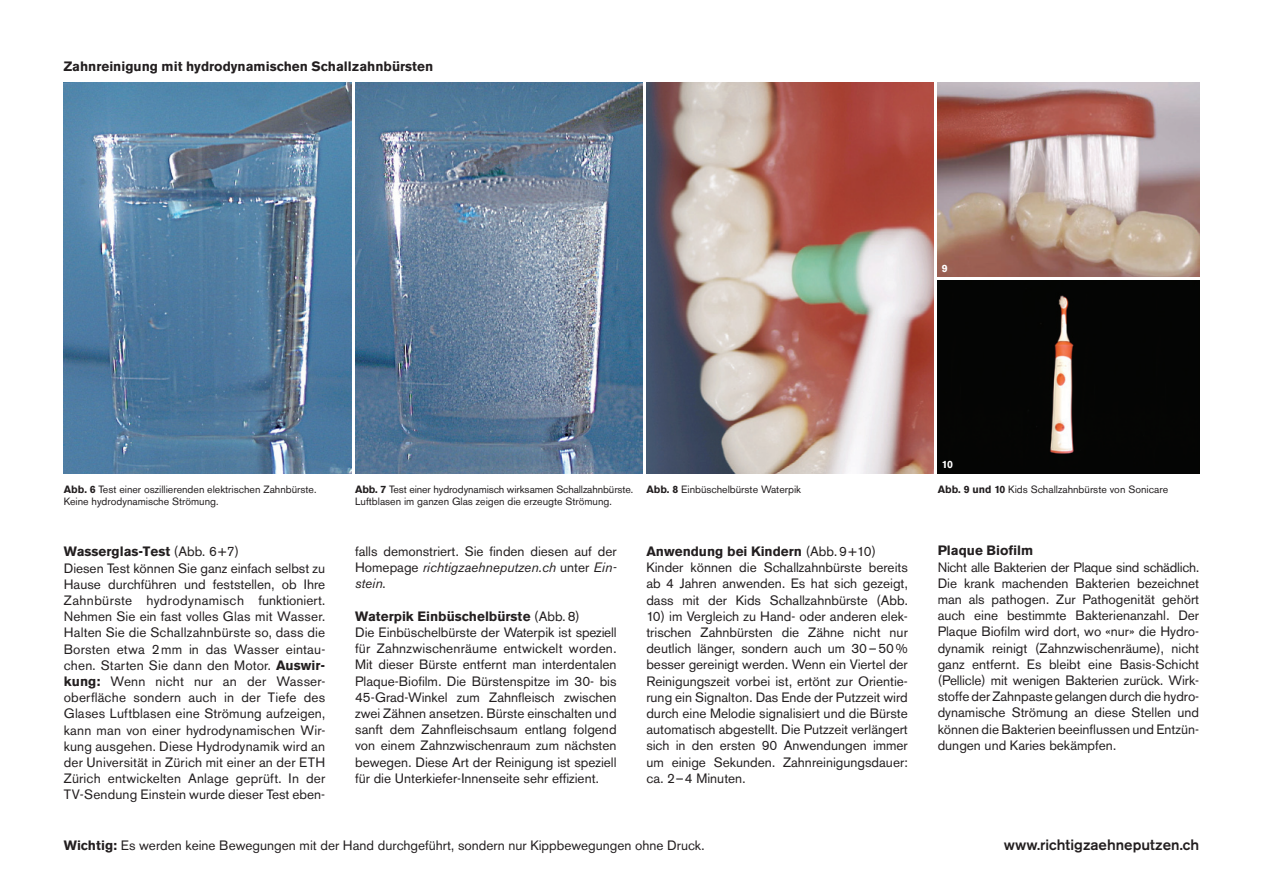
<style>
.page{position:relative;width:1263px;height:893px;background:#fff}
.page>*{position:absolute;margin:0;border:0;box-sizing:border-box;transform-origin:0 0}
.t1{font:500 15px "Akzidenz Grotesk BQ";color:#231f20}
.t2{font:13.5px/16.2px "Akzidenz Grotesk BQ";color:#231f20;text-align:justify}
.t3{font:700 13.5px "Akzidenz Grotesk BQ";color:#231f20}
.t4{font:10.5px/12.6px "Akzidenz Grotesk BQ";color:#231f20}
.t5{font:700 10.5px "Akzidenz Grotesk BQ";color:#fff}
.s1{font-weight:700}
.s2{font-style:italic}
</style>
<div class="page">
<img style="left:646px;top:83px;width:288px;height:390px">
<img style="left:355px;top:83px;width:287px;height:390px">
<img style="left:64px;top:83px;width:287px;height:390px">
<div style="left:938px;top:280px;width:261px;height:193px;background:#040504"></div>
<img style="left:938px;top:83px;width:261px;height:194px">
<p class="t3" style="left:64px;top:59px;width:371px">Zahnreinigung mit hydrodynamischen Schallzahnbürsten</p>
<p class="t5" style="left:942px;top:263px;width:7px">9</p>
<p class="t4" style="left:64px;top:483px;width:254px"><span class="s1">Abb. 6</span> Test einer oszillierenden elektrischen Zahnbürste.<br>Keine hydrodynamische Strömung.</p>
<p class="t4" style="left:355px;top:483px;width:280px"><span class="s1">Abb. 7</span> Test einer hydrodynamisch wirksamen Schallzahnbürste.<br>Luftblasen im ganzen Glas zeigen die erzeugte Strömung.</p>
<p class="t4" style="left:646px;top:483px;width:156px"><span class="s1">Abb. 8</span> Einbüschelbürste Waterpik</p>
<p class="t2" style="left:64px;top:544px;width:263px;text-align:left"><span class="s1">Wasserglas-Test</span> (Abb. 6+7)<br>Diesen Test können Sie ganz einfach selbst zu Hause durchführen und feststellen, ob Ihre Zahnbürste hydrodynamisch funktioniert.<br>Nehmen Sie ein fast volles Glas mit Wasser.<br>Halten Sie die Schallzahnbürste so, dass die Borsten etwa 2mm in das Wasser eintau&shy;chen. Starten Sie dann den Motor. <span class="s1">Auswir&shy;kung:</span> Wenn nicht nur an der Wasser&shy;oberfläche sondern auch in der Tiefe des Glases Luftblasen eine Strömung aufzeigen, kann man von einer hydrodynamischen Wir&shy;kung ausgehen. Diese Hydrodynamik wird an der Universität in Zürich mit einer an der ETH Zürich entwickelten Anlage geprüft. In der TV-Sendung Einstein wurde dieser Test eben-</p>
<p class="t2" style="left:355px;top:543px;width:263px">falls demonstriert. Sie finden diesen auf der Homepage <span class="s2">richtigzaehneputzen.ch</span> unter <span class="s2">Ein&shy;stein</span>.</p>
<p class="t2" style="left:355px;top:608px;width:263px;text-align:left"><span class="s1">Waterpik Einbüschelbürste</span> (Abb. 8)<br>Die Einbüschelbürste der Waterpik ist speziell für Zahnzwischenräume entwickelt worden.<br>Mit dieser Bürste entfernt man interdentalen Plaque-Biofilm. Die Bürstenspitze im 30- bis 45-Grad-Winkel zum Zahnfleisch zwischen zwei Zähnen ansetzen. Bürste einschalten und sanft dem Zahnfleischsaum entlang folgend von einem Zahnzwischenraum zum nächsten bewegen. Diese Art der Reinigung ist speziell für die Unterkiefer-Innenseite sehr effizient.</p>
<p class="t2" style="left:646px;top:543px;width:263px;text-align:left"><span class="s1">Anwendung bei Kindern</span> (Abb. 9+10)<br>Kinder können die Schallzahnbürste bereits ab 4 Jahren anwenden. Es hat sich gezeigt, dass mit der Kids Schallzahnbürste (Abb.</p>
<p class="t2" style="left:646px;top:608px;width:263px">10) im Vergleich zu Hand- oder anderen elek&shy;trischen Zahnbürsten die Zähne nicht nur deutlich länger, sondern auch um 30–50% besser gereinigt werden. Wenn ein Viertel der Reinigungszeit vorbei ist, ertönt zur Orientie&shy;rung ein Signalton. Das Ende der Putzzeit wird durch eine Melodie signalisiert und die Bürste automatisch abgestellt. Die Putzzeit verlängert sich in den ersten 90 Anwendungen immer um einige Sekunden. Zahnreinigungsdauer: ca. 2–4 Minuten.</p>
<p class="t2" style="left:64px;top:838px;width:642px"><span class="s1">Wichtig:</span> Es werden keine Bewegungen mit der Hand durchgeführt, sondern nur Kippbewegungen ohne Druck.</p>
<p class="t5" style="left:942px;top:459px;width:13px">10</p>
<p class="t4" style="left:938px;top:483px;width:232px"><span class="s1">Abb. 9 und 10</span> Kids Schallzahnbürste von Sonicare</p>
<p class="t3" style="left:938px;top:543px;width:97px">Plaque Biofilm</p>
<p class="t2" style="left:938px;top:559px;width:263px">Nicht alle Bakterien der Plaque sind schädlich.<br>Die krank machenden Bakterien bezeichnet man als pathogen. Zur Pathogenität gehört auch eine bestimmte Bakterienanzahl. Der Plaque Biofilm wird dort, wo «nur» die Hydro&shy;dynamik reinigt (Zahnzwischenräume), nicht ganz entfernt. Es bleibt eine Basis-Schicht (Pellicle) mit wenigen Bakterien zurück. Wirk&shy;stoffe der Zahnpaste gelangen durch die hydro&shy;dynamische Strömung an diese Stellen und können die Bakterien beeinflussen und Entzün&shy;dungen und Karies bekämpfen.</p>
<p class="t1" style="left:1004px;top:836px;width:197px">www.richtigzaehneputzen.ch</p>
</div>
